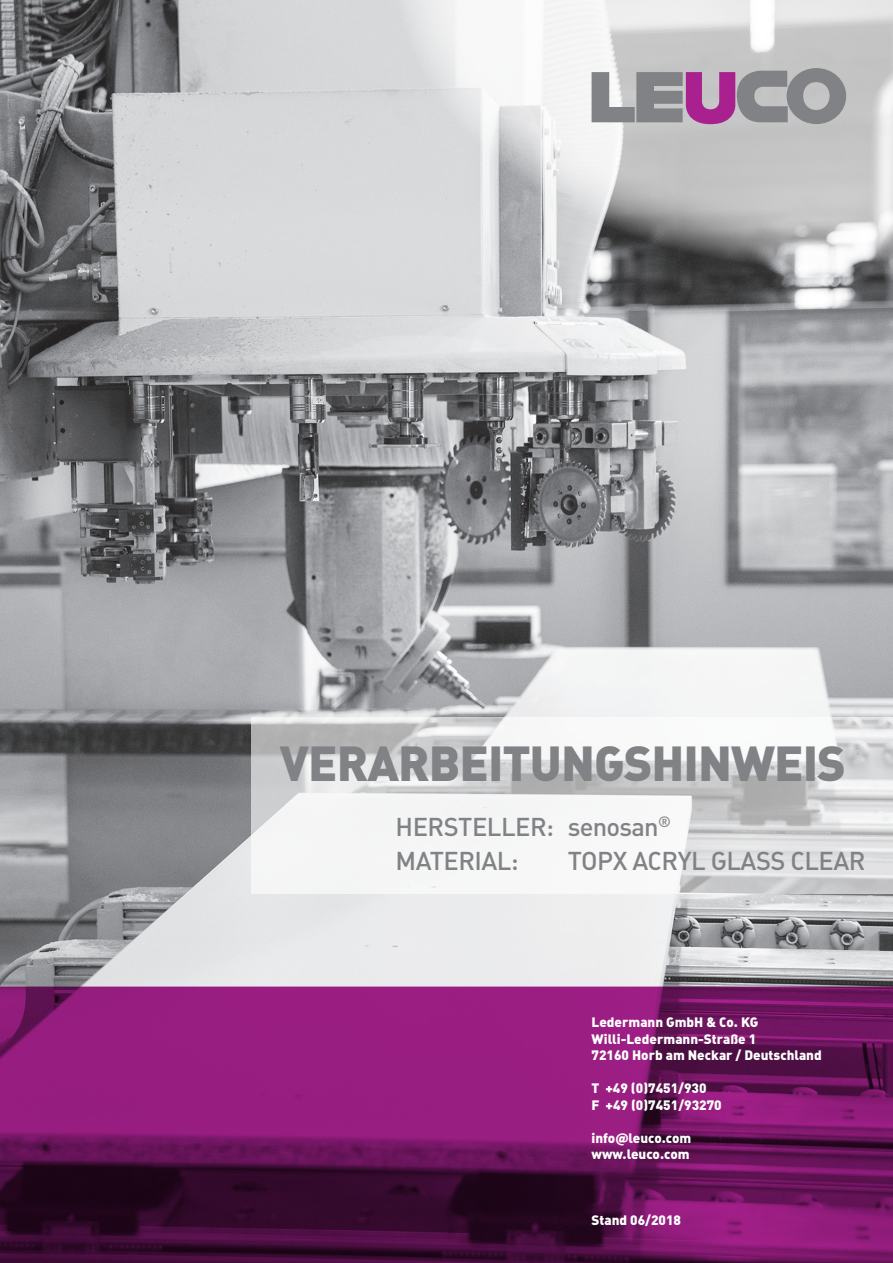
<style>
.page{position:relative;width:893px;height:1263px;background:#fff}
.page>*{position:absolute;margin:0;border:0;box-sizing:border-box;transform-origin:0 0}
.t1{font:900 48.6px "DIN Pro";letter-spacing:-.02em;color:#808285}
.t2{font:500 25.5px/34.5px "DIN Pro";letter-spacing:-.02em;color:#808285}
.t3{font:900 13.5px/16.5px "DIN Pro";color:#fff}
</style>
<div class="page">
<img style="left:0;top:0;width:893px;height:986px">
<svg style="left:251px;top:717px;width:642px;height:176px;fill:#f4f4f5"></svg>
<svg style="left:387px;top:0;width:506px;height:277px"></svg>
<svg style="left:0;top:986px;width:893px;height:277px;background:#701660"></svg>
<svg style="left:592px;top:68px;width:254px;height:56px;background:#a0909f"></svg>
<h1 class="t1" style="left:280px;top:731px;width:567px">VERARBEITUNGSHINWEIS</h1>
<h2 class="t2" style="left:396px;top:808px;width:277px">HERSTELLER: senosan<sup>®<br></sup>MATERIAL:</h2>
<h2 class="t2" style="left:568px;top:843px;width:299px">TOPX ACRYL GLASS CLEAR</h2>
<p class="t3" style="left:592px;top:1014px;width:232px">Ledermann GmbH &amp; Co. KG<br>Willi-Ledermann-Straße 1<br>72160 Horb am Neckar / Deutschland</p>
<p class="t3" style="left:592px;top:1080px;width:132px">T +49 (0)7451/930<br>F +49 (0)7451/93270</p>
<p class="t3" style="left:592px;top:1129px;width:101px">info@leuco.com www.leuco.com</p>
<p class="t3" style="left:592px;top:1212px;width:91px">Stand 06/2018</p>
</div>
